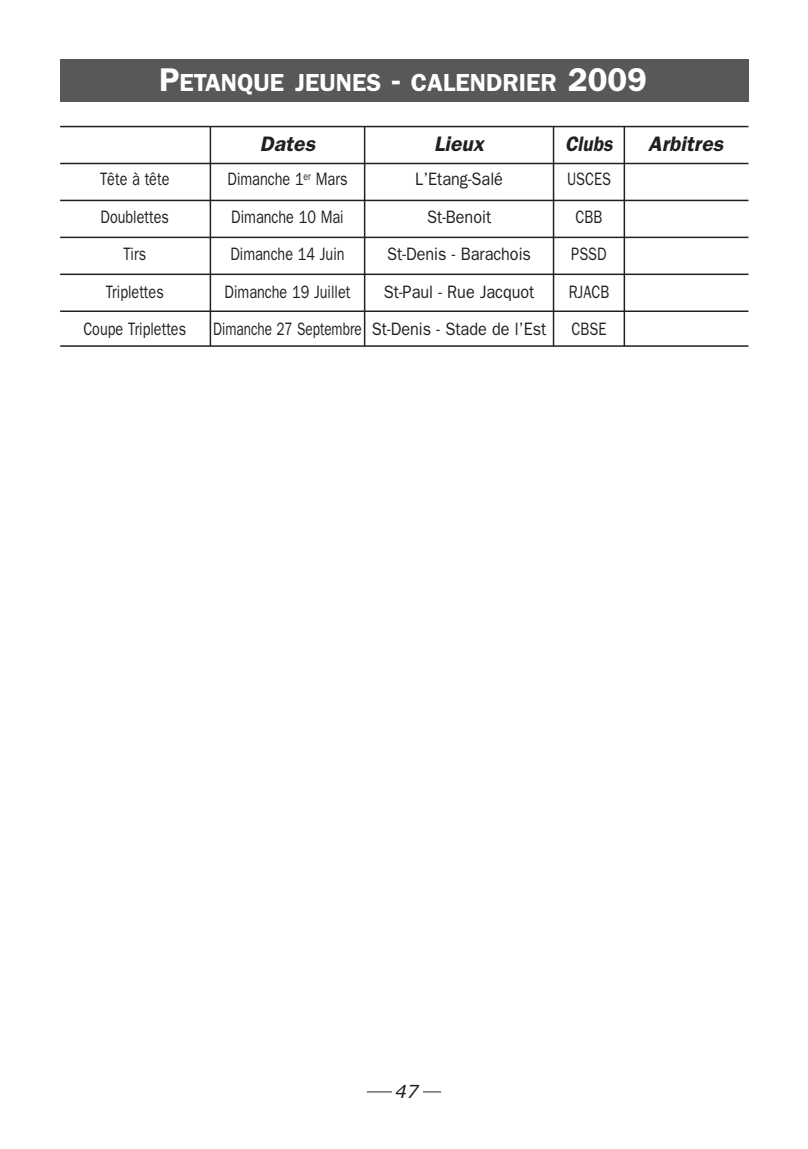
<style>
.page{position:relative;width:808px;height:1149px;background:#fff}
.page>*{position:absolute;margin:0;border:0;box-sizing:border-box;transform-origin:0 0}
.t1{font:600 24.6px "Franklin Gothic";color:#fff}
.t2{font:italic 600 21px "Franklin Gothic";letter-spacing:.005em;color:#231f20}
.t3{font:italic 600 21px "Franklin Gothic";letter-spacing:.005em;color:#231f20;scale:.9 1}
.t4{font:18px/37.5px "Franklin Gothic";color:#231f20;text-align:center;scale:.8 1}
.t5{font:18px/37.5px "Franklin Gothic";color:#231f20;text-align:center;scale:.9 1}
.t6{font:italic 18px "Verdana";color:#231f20}
.s1{font-size:33px}
</style>
<div class="page">
<hr style="left:367px;top:1090px;width:74px;height:2px;background:#231f20">
<div style="left:392px;top:1080px;width:30px;height:30px;background:#fff"></div>
<div style="left:60px;top:60px;width:688px;height:42px;background:#57585a"></div>
<hr style="left:60px;top:126px;width:688px;height:1px;background:#231f20">
<hr style="left:60px;top:163px;width:688px;height:1px;background:#231f20">
<hr style="left:60px;top:200px;width:688px;height:1px;background:#231f20">
<hr style="left:60px;top:236px;width:688px;height:2px;background:#231f20">
<hr style="left:60px;top:273px;width:688px;height:2px;background:#231f20">
<hr style="left:60px;top:310px;width:688px;height:2px;background:#231f20">
<hr style="left:60px;top:345px;width:688px;height:2px;background:#231f20">
<hr style="left:210px;top:127px;width:1px;height:219px;background:#231f20">
<hr style="left:364px;top:127px;width:1px;height:219px;background:#231f20">
<hr style="left:623px;top:127px;width:2px;height:219px;background:#231f20">
<hr style="left:553px;top:127px;width:1px;height:219px;background:#231f20">
<h1 class="t1" style="left:159px;top:68px;width:489px"><span class="s1">P</span>ETANQUE JEUNES <span class="s1">-</span> CALENDRIER <span class="s1">2009</span></h1>
<p class="t4" style="left:83px;top:160px;width:130px">Tête à tête<br>Doublettes<br>Tirs<br>Triplettes<br>Coupe Triplettes</p>
<p class="t2" style="left:260px;top:131px;width:57px">Dates</p>
<p class="t2" style="left:434px;top:131px;width:52px">Lieux</p>
<p class="t3" style="left:565px;top:131px;width:54px">Clubs</p>
<p class="t2" style="left:648px;top:131px;width:77px">Arbitres</p>
<p class="t5" style="left:372px;top:160px;width:195px">L’Etang-Salé<br>St-Benoit<br>St-Denis - Barachois<br>St-Paul - Rue Jacquot<br>St-Denis - Stade de l’Est</p>
<p class="t4" style="left:567px;top:160px;width:57px">USCES<br>CBB<br>PSSD<br>RJACB<br>CBSE</p>
<p class="t4" style="left:213px;top:160px;width:187px">Dimanche 1<sup>er</sup> Mars<br>Dimanche 10 Mai<br>Dimanche 14 Juin<br>Dimanche 19 Juillet<br>Dimanche 27 Septembre</p>
<p class="t6" style="left:396px;top:1080px;width:24px">47</p>
</div>
